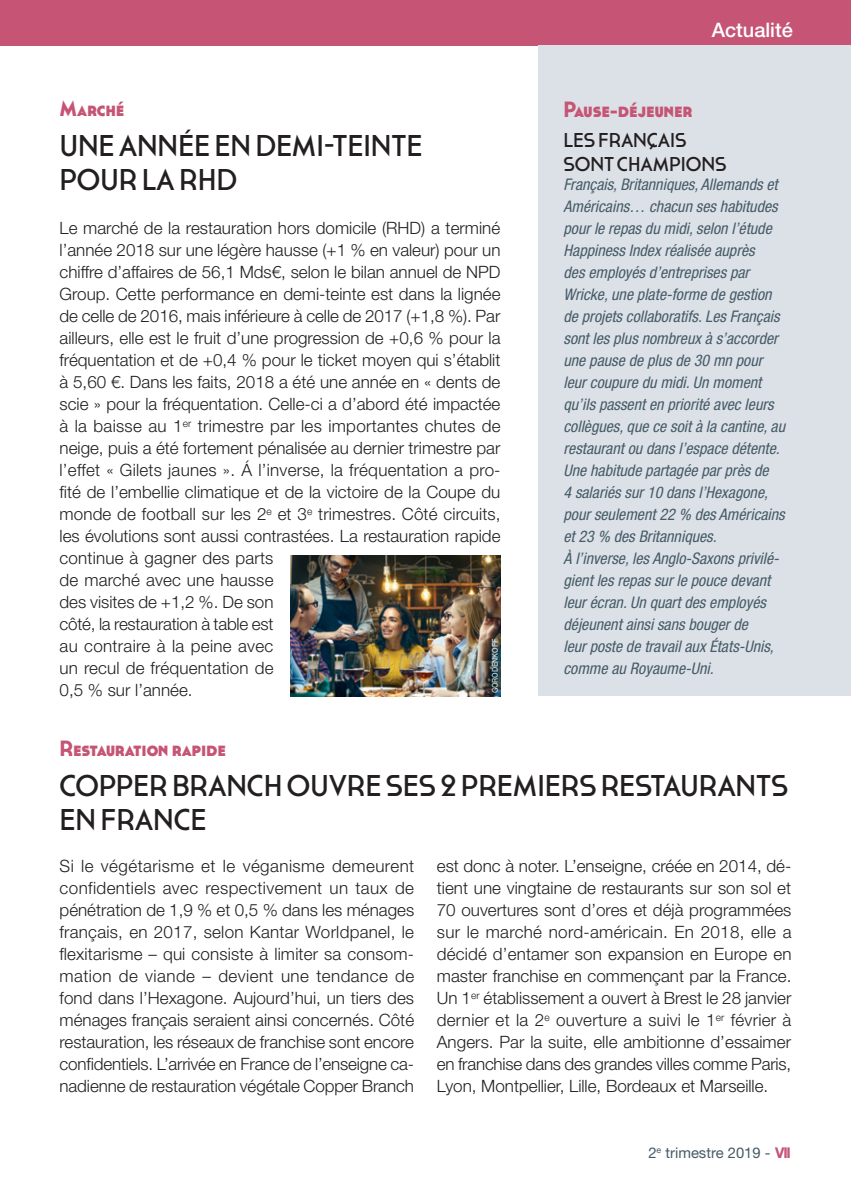
<style>
.page{position:relative;width:851px;height:1191px;background:#fff}
.page>*{position:absolute;margin:0;border:0;box-sizing:border-box;transform-origin:0 0}
.t1{font:30px/34px "Cassannet";letter-spacing:-.005em;color:#231f20}
.t2{font:700 22px "Cassannet";letter-spacing:-.005em;color:#c55475}
.t3{font:20px/24px "Cassannet";letter-spacing:-.005em;color:#231f20}
.t4{font:500 20px "Helvetica Neue LT Std";color:#fff}
.t5{font:300 17px/22px "Helvetica Neue LT Std";color:#231f20;text-align:justify}
.t6{font:italic condensed 16px/22px "Helvetica Neue LT Std";color:#465b67}
.t7{font:14.8px "Helvetica Neue LT Std";color:#465b67}
.t8{font:500 8px "Helvetica Neue LT Std";letter-spacing:-.01em;color:#fff;scale:.9 1}
.s1{font-weight:700;color:#c55475}
</style>
<div class="page">
<div style="left:0;top:0;width:850px;height:45px;background:#c55475"></div>
<img style="left:290px;top:556px;width:210px;height:140px">
<div style="left:539px;top:45px;width:311px;height:651px;background:#dce1e7"></div>
<p class="t2" style="left:60px;top:96px;width:66px">Marché</p>
<h1 class="t1" style="left:60px;top:128px;width:364px">UNE ANNÉE EN DEMI-TEINTE<br>POUR LA RHD</h1>
<p class="t5" style="left:60px;top:217px;width:442px;text-align:left">Le marché de la restauration hors domicile (RHD) a terminé l’année 2018 sur une légère hausse (+1 % en valeur) pour un chiffre d’affaires de 56,1 Mds€, selon le bilan annuel de NPD Group. Cette performance en demi-teinte est dans la lignée de celle de 2016, mais inférieure à celle de 2017 (+1,8 %). Par ailleurs, elle est le fruit d’une progression de +0,6 % pour la fréquentation et de +0,4 % pour le ticket moyen qui s’établit à 5,60 €. Dans les faits, 2018 a été une année en « dents de scie » pour la fréquentation. Celle-ci a d’abord été impactée à la baisse au 1<sup>er</sup> trimestre par les importantes chutes de neige, puis a été fortement pénalisée au dernier trimestre par l’effet « Gilets jaunes ». Á l’inverse, la fréquentation a pro&shy;fité de l’embellie climatique et de la victoire de la Coupe du monde de football sur les 2<sup>e</sup> et 3<sup>e</sup> trimestres. Côté circuits, les évolutions sont aussi contrastées. La restauration rapide continue à gagner des parts<br>de marché avec une hausse<br>des visites de +1,2 %. De son<br>côté, la restauration à table est<br>au contraire à la peine avec<br>un recul de fréquentation de<br>0,5 % sur l’année.</p>
<p class="t8" style="left:490px;top:693px;width:62px;rotate:-90deg">GORODENKOFF</p>
<p class="t4" style="left:711px;top:18px;width:83px">Actualité</p>
<p class="t2" style="left:563px;top:97px;width:130px">Pause-déjeuner</p>
<p class="t3" style="left:563px;top:128px;width:164px">LES FRANÇAIS<br>SONT CHAMPIONS</p>
<p class="t6" style="left:563px;top:174px;width:223px">Français, Britanniques, Allemands et Américains… chacun ses habitudes pour le repas du midi, selon l’étude Happiness Index réalisée auprès<br>des employés d’entreprises par Wricke, une plate-forme de gestion de projets collaboratifs. Les Français sont les plus nombreux à s’accorder une pause de plus de 30 mn pour leur coupure du midi. Un moment qu’ils passent en priorité avec leurs collègues, que ce soit à la cantine, au restaurant ou dans l’espace détente.<br>Une habitude partagée par près de<br>4 salariés sur 10 dans l’Hexagone, pour seulement 22 % des Américains et 23 % des Britanniques.<br>À l’inverse, les Anglo-Saxons privilé&shy;gient les repas sur le pouce devant leur écran. Un quart des employés déjeunent ainsi sans bouger de<br>leur poste de travail aux États-Unis, comme au Royaume-Uni.</p>
<p class="t2" style="left:60px;top:735px;width:168px">Restauration rapide</p>
<h1 class="t1" style="left:60px;top:768px;width:730px">COPPER BRANCH OUVRE SES 2PREMIERS RESTAURANTS<br>EN FRANCE</h1>
<p class="t5" style="left:60px;top:855px;width:356px">Si le végétarisme et le véganisme demeurent confidentiels avec respectivement un taux de pénétration de 1,9 % et 0,5 % dans les ménages français, en 2017, selon Kantar Worldpanel, le flexitarisme – qui consiste à limiter sa consom&shy;mation de viande – devient une tendance de fond dans l’Hexagone. Aujourd’hui, un tiers des ménages français seraient ainsi concernés. Côté restauration, les réseaux de franchise sont encore confidentiels. L’arrivée en France de l’enseigne ca&shy;nadienne de restauration végétale Copper Branch</p>
<p class="t5" style="left:437px;top:855px;width:356px">est donc à noter. L’enseigne, créée en 2014, dé&shy;tient une vingtaine de restaurants sur son sol et 70 ouvertures sont d’ores et déjà programmées sur le marché nord-américain. En 2018, elle a décidé d’entamer son expansion en Europe en master franchise en commençant par la France.<br>Un 1<sup>er</sup> établissement a ouvert à Brest le 28 janvier dernier et la 2<sup>e</sup> ouverture a suivi le 1<sup>er</sup> février à Angers. Par la suite, elle ambitionne d’essaimer en franchise dans des grandes villes comme Paris, Lyon, Montpellier, Lille, Bordeaux et Marseille.</p>
<p class="t7" style="left:648px;top:1144px;width:144px">2<sup>e</sup> trimestre 2019 - <span class="s1">VII</span></p>
</div>
